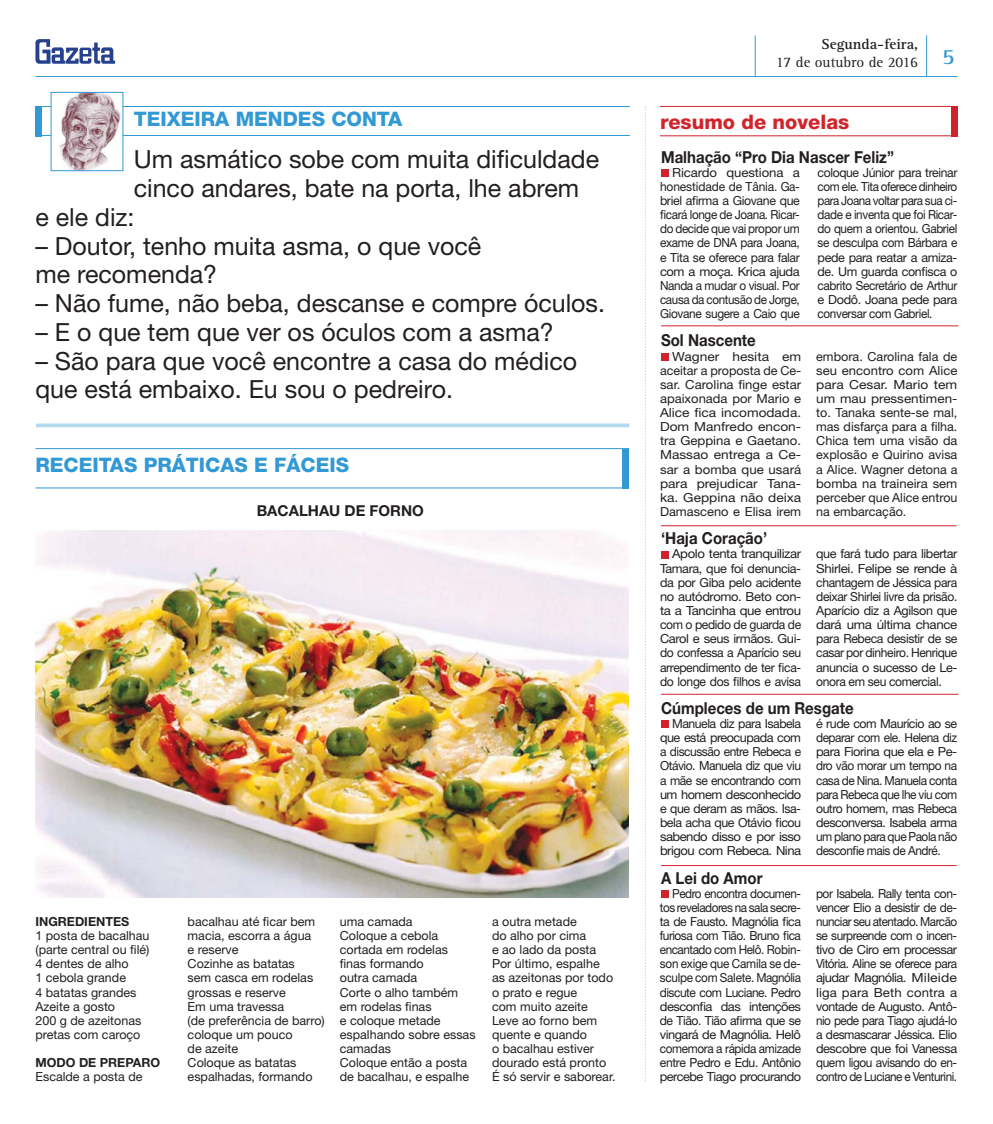
<style>
.page{position:relative;width:993px;height:1124px;background:#fff}
.page>*{position:absolute;margin:0;border:0;box-sizing:border-box;transform-origin:0 0}
.t1{font:25px/28.8px "Helvetica Neue";color:#231f20}
.t2{font:800 20px "Helvetica Neue";color:#3299d5}
.t3{font:800 20px "Helvetica Neue";color:#d2232a}
.t4{font:700 16.5px "Helvetica Neue";color:#231f20;scale:.91 1}
.t5{font:15px/18px "Rotis Serif";color:#231f20;text-align:center}
.t6{font:700 15px "Helvetica Neue";color:#231f20}
.t7{font:12.5px/14.1px "Helvetica Neue";color:#231f20;text-align:justify}
.t8{font:12.5px/14.1px "Helvetica Neue";color:#231f20;text-align:justify;scale:.96 1}
.t9{font:12.5px/14.1px "Helvetica Neue";color:#231f20;text-align:justify;scale:.94 1}
.t10{font:12.5px/14.1px "Helvetica Neue";color:#231f20;text-align:justify;scale:1.06 1}
.t11{font:12.5px/14.1px "Helvetica Neue";color:#231f20;text-align:justify;scale:1.1 1}
.t12{font:12.5px/14.1px "Helvetica Neue";color:#231f20;text-align:justify;scale:1.05 1}
.t13{font:700 12.5px "Helvetica Neue";color:#231f20}
.s1{font-weight:700}
</style>
<div class="page">
<hr style="left:35px;top:76px;width:922px;height:1px;background:#3299d5">
<hr style="left:925px;top:35px;width:1px;height:41px;background:#3299d5">
<hr style="left:754px;top:35px;width:1px;height:42px;background:#3299d5">
<svg style="left:35px;top:39px;width:80px;height:25px"></svg>
<hr style="left:659px;top:106px;width:298px;height:1px;background:#d2232a">
<div style="left:660px;top:169px;width:8px;height:8px;background:#d2232a"></div>
<div style="left:660px;top:353px;width:8px;height:7px;background:#d2232a"></div>
<div style="left:660px;top:550px;width:8px;height:8px;background:#d2232a"></div>
<div style="left:660px;top:720px;width:8px;height:8px;background:#d2232a"></div>
<div style="left:660px;top:889px;width:8px;height:8px;background:#d2232a"></div>
<hr style="left:660px;top:325px;width:298px;height:1px;background:#d2232a">
<hr style="left:660px;top:693px;width:298px;height:1px;background:#d2232a">
<hr style="left:660px;top:525px;width:296px;height:1px;background:#d2232a">
<hr style="left:660px;top:865px;width:296px;height:1px;background:#d2232a">
<hr style="left:659px;top:135px;width:298px;height:1px;background:#d2232a">
<div style="left:950px;top:106px;width:7px;height:30px;background:#d2232a"></div>
<svg style="left:645px;top:106px;width:1px;height:975px"></svg>
<hr style="left:35px;top:106px;width:594px;height:1px;background:#3299d5">
<hr style="left:35px;top:135px;width:594px;height:1px;background:#3299d5">
<div style="left:35px;top:106px;width:7px;height:31px;background:#3299d5"></div>
<img style="left:53px;top:94px;width:68px;height:75px">
<div style="left:51px;top:92px;width:72px;height:79px;border:1px solid #3299d5"></div>
<div style="left:622px;top:449px;width:6px;height:40px;background:#3299d5"></div>
<svg style="left:36px;top:423px;width:593px;height:4px;background:#bcdef0"></svg>
<hr style="left:35px;top:448px;width:594px;height:1px;background:#3299d5">
<hr style="left:35px;top:487px;width:594px;height:1px;background:#3299d5">
<img style="left:35px;top:530px;width:593px;height:367px">
<h2 class="t2" style="left:134px;top:112px;width:270px">TEIXEIRA MENDES CONTA</h2>
<h1 class="t1" style="left:134px;top:147px;width:466px">Um asmático sobe com muita dificuldade</h1>
<h1 class="t1" style="left:134px;top:176px;width:447px">cinco andares, bate na porta, lhe abrem</h1>
<h1 class="t1" style="left:35px;top:205px;width:101px">e ele diz:</h1>
<h1 class="t1" style="left:35px;top:234px;width:447px">– Doutor, tenho muita asma, o que você me recomenda?</h1>
<h1 class="t1" style="left:35px;top:291px;width:571px">– Não fume, não beba, descanse e compre óculos.</h1>
<h1 class="t1" style="left:35px;top:320px;width:519px">– E o que tem que ver os óculos com a asma?</h1>
<h1 class="t1" style="left:35px;top:349px;width:543px">– São para que você encontre a casa do médico que está embaixo. Eu sou o pedreiro.</h1>
<h2 class="t2" style="left:35px;top:457px;width:315px">RECEITAS PRÁTICAS E FÁCEIS</h2>
<p class="t6" style="left:257px;top:505px;width:168px">BACALHAU DE FORNO</p>
<p class="t13" style="left:35px;top:916px;width:95px">INGREDIENTES</p>
<p class="t7" style="left:35px;top:929px;width:115px;text-align:left">1 posta de bacalhau (parte central ou filé)<br>4 dentes de alho<br>1 cebola grande<br>4 batatas grandes<br>Azeite a gosto<br>200 g de azeitonas pretas com caroço</p>
<p class="t13" style="left:35px;top:1058px;width:126px">MODO DE PREPARO</p>
<p class="t7" style="left:35px;top:1070px;width:108px">Escalde a posta de</p>
<p class="t7" style="left:187px;top:915px;width:139px;text-align:left">bacalhau até ficar bem macia, escorra a água<br>e reserve<br>Cozinhe as batatas<br>sem casca em rodelas grossas e reserve<br>Em uma travessa<br>(de preferência de barro) coloque um pouco<br>de azeite<br>Coloque as batatas espalhadas, formando</p>
<p class="t7" style="left:340px;top:915px;width:137px;text-align:left">uma camada<br>Coloque a cebola cortada em rodelas finas formando<br>outra camada<br>Corte o alho também em rodelas finas<br>e coloque metade espalhando sobre essas camadas<br>Coloque então a posta de bacalhau, e espalhe</p>
<p class="t7" style="left:492px;top:915px;width:125px;text-align:left">a outra metade<br>do alho por cima<br>e ao lado da posta<br>Por último, espalhe as azeitonas por todo o prato e regue<br>com muito azeite<br>Leve ao forno bem quente e quando<br>o bacalhau estiver dourado está pronto<br>É só servir e saborear.</p>
<p class="t5" style="left:775px;top:37px;width:180px"><span class="s1">Segunda-feira,<br></span>17 de outubro de 2016 <sup>5</sup></p>
<h2 class="t3" style="left:660px;top:115px;width:190px">resumo de novelas</h2>
<h3 class="t4" style="left:660px;top:151px;width:257px">Malhação “Pro Dia Nascer Feliz”</h3>
<p class="t10" style="left:659px;top:166px;width:133px;text-indent:12px">Ricardo questiona a honestidade de Tânia. Ga&shy;briel afirma a Giovane que ficará longe de Joana. Ricar&shy;do decide que vai propor um exame de DNA para Joana, e Tita se oferece para falar com a moça. Krica ajuda Nanda a mudar o visual. Por causa da contusão de Jorge, Giovane sugere a Caio que</p>
<p class="t7" style="left:817px;top:166px;width:141px">coloque Júnior para treinar com ele. Tita oferece dinheiro para Joana voltar para sua ci&shy;dade e inventa que foi Ricar&shy;do quem a orientou. Gabriel se desculpa com Bárbara e pede para reatar a amiza&shy;de. Um guarda confisca o cabrito Secretário de Arthur e Dodô. Joana pede para conversar com Gabriel.</p>
<h3 class="t4" style="left:660px;top:334px;width:106px">Sol Nascente</h3>
<p class="t11" style="left:659px;top:350px;width:130px;text-indent:12px">Wagner hesita em aceitar a proposta de Ce&shy;sar. Carolina finge estar apaixonada por Mario e Alice fica incomodada.<br>Dom Manfredo encon&shy;tra Geppina e Gaetano.<br>Massao entrega a Ce&shy;sar a bomba que usará para prejudicar Tana&shy;ka. Geppina não deixa Damasceno e Elisa irem</p>
<p class="t7" style="left:816px;top:350px;width:143px">embora. Carolina fala de seu encontro com Alice para Cesar. Mario tem um mau pressentimen&shy;to. Tanaka sente-se mal, mas disfarça para a filha.<br>Chica tem uma visão da explosão e Quirino avisa a Alice. Wagner detona a bomba na traineira sem perceber que Alice entrou na embarcação.</p>
<p class="t12" style="left:659px;top:548px;width:136px;text-indent:12px">Apolo tenta tranquilizar Tamara, que foi denuncia&shy;da por Giba pelo acidente no autódromo. Beto con&shy;ta a Tancinha que entrou com o pedido de guarda de Carol e seus irmãos. Gui&shy;do confessa a Aparício seu arrependimento de ter fica&shy;do longe dos filhos e avisa</p>
<p class="t7" style="left:816px;top:548px;width:143px">que fará tudo para libertar Shirlei. Felipe se rende à chantagem de Jéssica para deixar Shirlei livre da prisão.<br>Aparício diz a Agilson que dará uma última chance para Rebeca desistir de se casar por dinheiro. Henrique anuncia o sucesso de Le&shy;onora em seu comercial.</p>
<p class="t7" style="left:659px;top:717px;width:142px;text-indent:12px">Manuela diz para Isabela que está preocupada com a discussão entre Rebeca e Otávio. Manuela diz que viu a mãe se encontrando com um homem desconhecido e que deram as mãos. Isa&shy;bela acha que Otávio ficou sabendo disso e por isso brigou com Rebeca. Nina</p>
<p class="t7" style="left:815px;top:717px;width:142px">é rude com Maurício ao se deparar com ele. Helena diz para Fiorina que ela e Pe&shy;dro vão morar um tempo na casa de Nina. Manuela conta para Rebeca que lhe viu com outro homem, mas Rebeca desconversa. Isabela arma um plano para que Paola não desconfie mais de André.</p>
<p class="t9" style="left:659px;top:887px;width:152px;text-indent:12px">Pedro encontra documen&shy;tos reveladores na sala secre&shy;ta de Fausto. Magnólia fica furiosa com Tião. Bruno fica encantado com Helô. Robin&shy;son exige que Camila se de&shy;sculpe com Salete. Magnólia discute com Luciane. Pedro desconfia das intenções de Tião. Tião afirma que se vingará de Magnólia. Helô comemora a rápida amizade entre Pedro e Edu. Antônio percebe Tiago procurando</p>
<p class="t8" style="left:815px;top:887px;width:148px">por Isabela. Rally tenta con&shy;vencer Elio a desistir de de&shy;nunciar seu atentado. Marcão se surpreende com o incen&shy;tivo de Ciro em processar Vitória. Aline se oferece para ajudar Magnólia. Mileide liga para Beth contra a vontade de Augusto. Antô&shy;nio pede para Tiago ajudá-lo a desmascarar Jéssica. Elio descobre que foi Vanessa quem ligou avisando do en&shy;contro de Luciane e Venturini.</p>
<h3 class="t4" style="left:660px;top:532px;width:118px">‘Haja Coração’</h3>
<h3 class="t4" style="left:660px;top:702px;width:213px">Cúmpleces de um Resgate</h3>
<h3 class="t4" style="left:660px;top:871px;width:113px">A Lei do Amor</h3>
</div>
